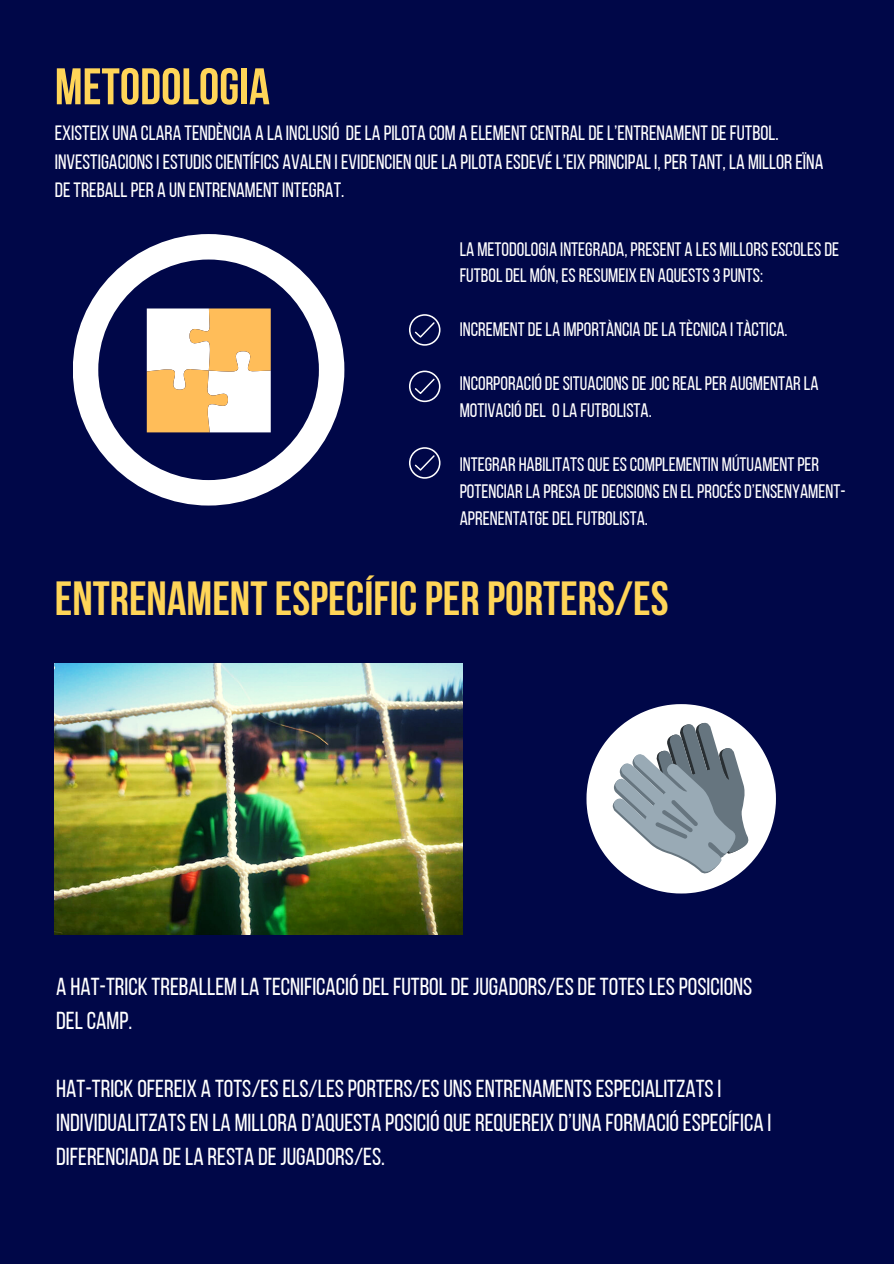
<style>
.page{position:relative;width:894px;height:1264px;background:#fff}
.page>*{position:absolute;margin:0;border:0;box-sizing:border-box;transform-origin:0 0}
.t1{font:700 51.3px "Bebas Neue";color:#ffd558}
.t2{font:700 47.7px "Bebas Neue";color:#ffd558}
.t3{font:24.45px/33.9px "Bebas Neue";color:#fff}
.t4{font:20.7px/28.7px "Bebas Neue";color:#fff}
.t5{font:19.5px/26.8px "Bebas Neue";color:#fff}
</style>
<div class="page">
<div style="left:0;top:0;width:893px;height:1263px;background:#000748"></div>
<svg style="left:74px;top:235px;width:270px;height:270px"></svg>
<svg style="left:114px;top:276px;width:188px;height:188px"></svg>
<svg style="left:409px;top:314px;width:31px;height:32px"></svg>
<svg style="left:409px;top:370px;width:31px;height:32px"></svg>
<svg style="left:409px;top:447px;width:31px;height:31px"></svg>
<svg style="left:586px;top:704px;width:189px;height:189px"></svg>
<img style="left:55px;top:663px;width:407px;height:271px">
<p class="t1" style="left:55px;top:66px;width:216px">METODOLOGIA</p>
<p class="t4" style="left:55px;top:120px;width:725px">EXISTEIX UNA CLARA TENDÈNCIA A LA INCLUSIÓ DELA PILOTA COM A ELEMENTCENTRALDEL’ENTRENAMENTDEFUTBOL.</p>
<p class="t4" style="left:55px;top:149px;width:769px">INVESTIGACIONSI ESTUDISCIENTÍFICS AVALEN I EVIDENCIEN QUELA PILOTA ESDEVÉL’EIX PRINCIPALI, PERTANT, LA MILLOREÏNA<br>DETREBALLPER A UN ENTRENAMENTINTEGRAT.</p>
<p class="t5" style="left:459px;top:237px;width:381px">LA METODOLOGIA INTEGRADA, PRESENT A LES MILLORSESCOLESDE<br>FUTBOLDEL MÓN, ESRESUMEIX EN AQUESTS3PUNTS:</p>
<p class="t5" style="left:459px;top:318px;width:329px">INCREMENTDELA IMPORTÀNCIA DELA TÈCNICA I TÀCTICA.</p>
<p class="t5" style="left:459px;top:372px;width:360px">INCORPORACIÓDESITUACIONSDEJOCREALPER AUGMENTARLA<br>MOTIVACIÓDEL OLA FUTBOLISTA.</p>
<p class="t5" style="left:459px;top:452px;width:387px">INTEGRAR HABILITATSQUEESCOMPLEMENTIN MÚTUAMENTPER<br>POTENCIARLA PRESA DEDECISIONSEN ELPROCÉSD’ENSENYAMENT-<br>APRENENTATGEDELFUTBOLISTA.</p>
<p class="t2" style="left:55px;top:579px;width:615px">ENTRENAMENTESPECÍFIC PER PORTERS/ES</p>
<p class="t3" style="left:56px;top:972px;width:697px">A HAT-TRICK TREBALLEM LA TECNIFICACIÓDELFUTBOLDEJUGADORS/ESDETOTESLESPOSICIONS<br>DELCAMP.</p>
<p class="t3" style="left:56px;top:1073px;width:716px">HAT-TRICK OFEREIX A TOTS/ESELS/LESPORTERS/ESUNSENTRENAMENTSESPECIALITZATSI<br>INDIVIDUALITZATSEN LA MILLORA D’AQUESTA POSICIÓQUEREQUEREIX D’UNA FORMACIÓESPECÍFICA I<br>DIFERENCIADA DELA RESTA DEJUGADORS/ES.</p>
</div>
